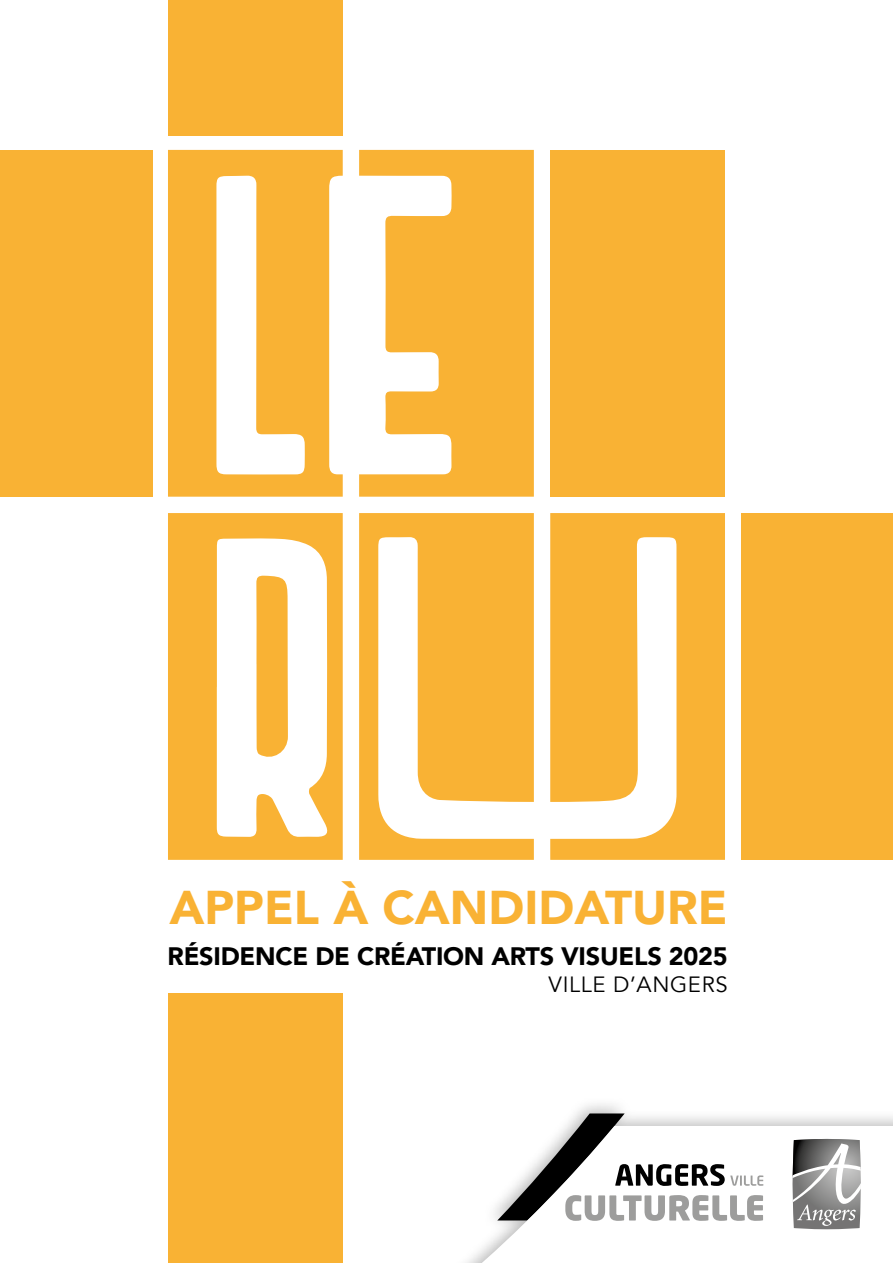
<style>
.page{position:relative;width:893px;height:1263px;background:#fff}
.page>*{position:absolute;margin:0;border:0;box-sizing:border-box;transform-origin:0 0}
.t1{font:900 47.25px "Avenir";color:#f9b234}
.t2{font:900 25.2px "Avenir";letter-spacing:-.01em;color:#000}
.t3{font:22.05px "Avenir";letter-spacing:.03em;color:#000}
</style>
<div class="page">
<svg style="left:359px;top:513px;width:175px;height:347px;fill:#f9b234"></svg>
<svg style="left:550px;top:513px;width:175px;height:347px;fill:#f9b234"></svg>
<svg style="left:168px;top:513px;width:175px;height:347px;fill:#f9b234"></svg>
<div style="left:550px;top:150px;width:175px;height:347px;background:#f9b234"></div>
<svg style="left:359px;top:150px;width:175px;height:347px;fill:#f9b234"></svg>
<svg style="left:168px;top:150px;width:175px;height:347px;fill:#f9b234"></svg>
<div style="left:0;top:150px;width:153px;height:347px;background:#f9b234"></div>
<div style="left:168px;top:0;width:174px;height:135px;background:#f9b234"></div>
<div style="left:168px;top:993px;width:174px;height:270px;background:#f9b234"></div>
<div style="left:448px;top:1096px;width:445px;height:167px;background:#000;opacity:.27"></div>
<svg style="left:462px;top:1126px;width:431px;height:137px"></svg>
<svg style="left:497px;top:1113px;width:266px;height:108px"></svg>
<svg style="left:792px;top:1139px;width:69px;height:90px;background:#979796"></svg>
<div style="left:741px;top:513px;width:152px;height:347px;background:#f9b234"></div>
<h1 class="t1" style="left:169px;top:867px;width:560px">APPEL À CANDIDATURE</h1>
<p class="t2" style="left:168px;top:935px;width:562px">RÉSIDENCE DE CRÉATION ARTS VISUELS 2025</p>
<p class="t3" style="left:549px;top:971px;width:181px">VILLE D’ANGERS</p>
</div>
